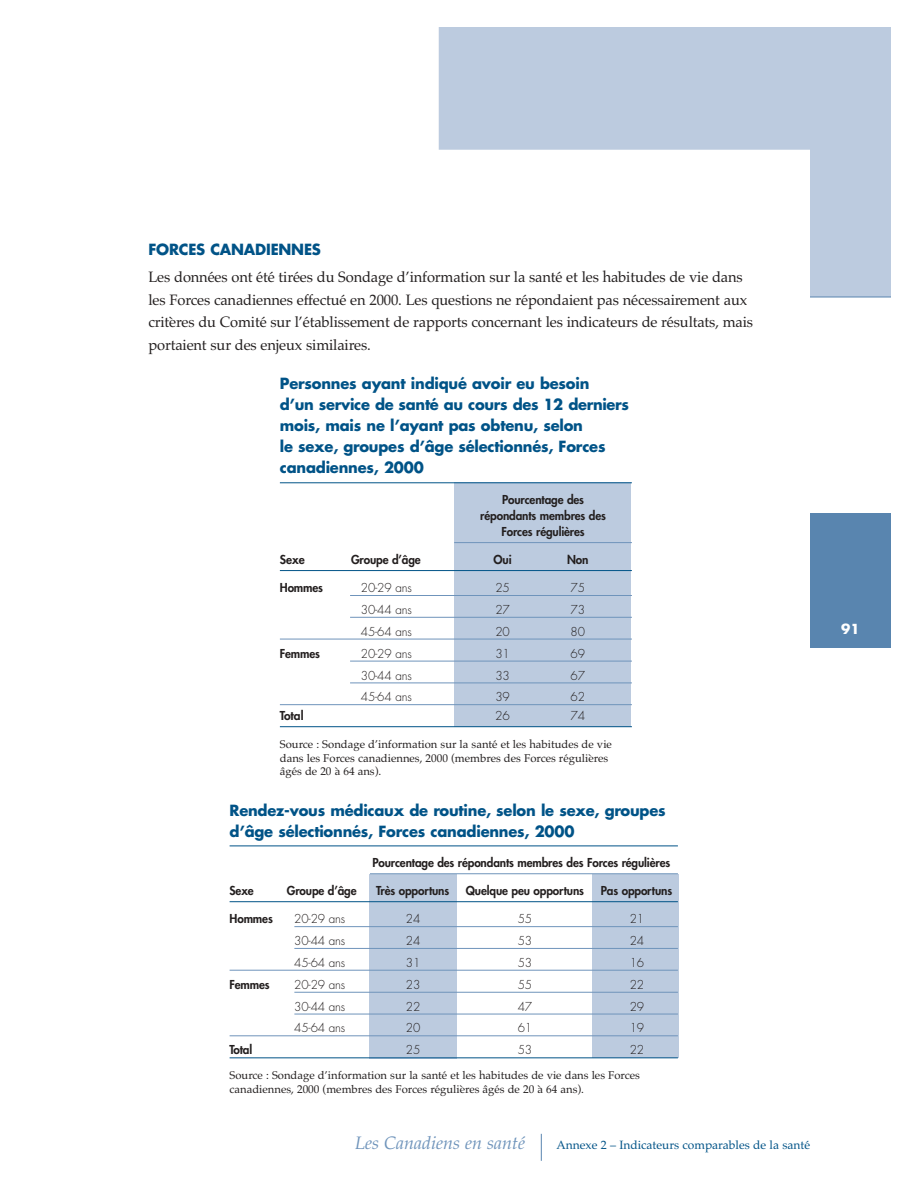
<style>
.page{position:relative;width:918px;height:1188px;background:#fff}
.page>*{position:absolute;margin:0;border:0;box-sizing:border-box;transform-origin:0 0}
.t1{font:italic 18px "Palatino";color:#6f94bb}
.t2{font:15px/22.5px "Palatino";letter-spacing:-.01em;color:#231f1f}
.t3{font:700 15px/21px "Futura";letter-spacing:-.015em;color:#005387}
.t4{font:700 13.5px "Futura";color:#fff}
.t5{font:800 12px/16px "Futura";letter-spacing:-.01em;color:#231f1f;text-align:center}
.t6{font:300 12px "Futura";letter-spacing:-.015em;color:#231f1f}
.t7{font:12px "Palatino";color:#005387}
.t8{font:11.25px/13.5px "Palatino";color:#231f1f}
</style>
<div class="page">
<div style="left:369px;top:874px;width:88px;height:184px;background:#bccbdf"></div>
<div style="left:592px;top:874px;width:87px;height:183px;background:#bccbdf"></div>
<div style="left:454px;top:482px;width:177px;height:245px;background:#bccbdf"></div>
<svg style="left:439px;top:27px;width:452px;height:270px;fill:#bccbdf"></svg>
<hr style="left:810px;top:297px;width:81px;height:1px;background:#5985af">
<div style="left:810px;top:513px;width:81px;height:135px;background:#5985af"></div>
<svg style="left:541px;top:1134px;width:1px;height:27px"></svg>
<hr style="left:280px;top:482px;width:352px;height:1px;background:#005387">
<hr style="left:454px;top:542px;width:178px;height:1px;background:#6f94bb">
<hr style="left:280px;top:570px;width:352px;height:1px;background:#005387">
<hr style="left:350px;top:595px;width:282px;height:1px;background:#6f94bb">
<hr style="left:350px;top:617px;width:282px;height:1px;background:#6f94bb">
<hr style="left:280px;top:639px;width:352px;height:1px;background:#6f94bb">
<hr style="left:350px;top:661px;width:282px;height:1px;background:#6f94bb">
<hr style="left:350px;top:683px;width:282px;height:1px;background:#6f94bb">
<hr style="left:280px;top:704px;width:352px;height:1px;background:#6f94bb">
<hr style="left:280px;top:726px;width:352px;height:1px;background:#005387">
<hr style="left:230px;top:846px;width:448px;height:1px;background:#005387">
<hr style="left:370px;top:873px;width:308px;height:1px;background:#6f94bb">
<hr style="left:230px;top:901px;width:448px;height:1px;background:#005387">
<hr style="left:294px;top:926px;width:384px;height:1px;background:#6f94bb">
<hr style="left:294px;top:948px;width:384px;height:1px;background:#6f94bb">
<hr style="left:230px;top:970px;width:448px;height:1px;background:#6f94bb">
<hr style="left:294px;top:992px;width:384px;height:1px;background:#6f94bb">
<hr style="left:294px;top:1014px;width:384px;height:1px;background:#6f94bb">
<hr style="left:230px;top:1035px;width:448px;height:1px;background:#6f94bb">
<hr style="left:230px;top:1057px;width:448px;height:1px;background:#005387">
<p class="t3" style="left:148px;top:241px;width:174px">FORCES CANADIENNES</p>
<p class="t2" style="left:148px;top:268px;width:606px">Les données ont été tirées du Sondage d’information sur la santé et les habitudes de vie dans les Forces canadiennes effectué en 2000. Les questions ne répondaient pas nécessairement aux critères du Comité sur l’établissement de rapports concernant les indicateurs de résultats, mais portaient sur des enjeux similaires.</p>
<p class="t3" style="left:280px;top:375px;width:351px">Personnes ayant indiqué avoir eu besoin<br>d’un service de santé au cours des 12 derniers mois, mais ne l’ayant pas obtenu, selon<br>le sexe, groupes d’âge sélectionnés, Forces canadiennes, 2000</p>
<p class="t5" style="left:480px;top:493px;width:127px">Pourcentage des répondants membres des<br>Forces régulières</p>
<p class="t5" style="left:280px;top:553px;width:26px">Sexe</p>
<p class="t5" style="left:351px;top:553px;width:71px">Groupe d’âge</p>
<p class="t5" style="left:494px;top:553px;width:20px">Oui</p>
<p class="t5" style="left:567px;top:553px;width:23px">Non</p>
<p class="t5" style="left:280px;top:581px;width:45px">Hommes</p>
<p class="t6" style="left:361px;top:582px;width:52px">20-29 ans</p>
<p class="t6" style="left:495px;top:582px;width:16px">25</p>
<p class="t6" style="left:571px;top:582px;width:16px">75</p>
<p class="t6" style="left:361px;top:604px;width:52px">30-44 ans</p>
<p class="t6" style="left:495px;top:604px;width:16px">27</p>
<p class="t6" style="left:571px;top:604px;width:16px">73</p>
<p class="t6" style="left:361px;top:626px;width:52px">45-64 ans</p>
<p class="t6" style="left:495px;top:626px;width:16px">20</p>
<p class="t6" style="left:571px;top:626px;width:16px">80</p>
<p class="t5" style="left:280px;top:646px;width:42px">Femmes</p>
<p class="t6" style="left:361px;top:648px;width:52px">20-29 ans</p>
<p class="t6" style="left:495px;top:648px;width:16px">31</p>
<p class="t6" style="left:571px;top:648px;width:16px">69</p>
<p class="t6" style="left:361px;top:670px;width:52px">30-44 ans</p>
<p class="t6" style="left:495px;top:670px;width:16px">33</p>
<p class="t6" style="left:571px;top:670px;width:16px">67</p>
<p class="t6" style="left:361px;top:691px;width:52px">45-64 ans</p>
<p class="t6" style="left:495px;top:691px;width:16px">39</p>
<p class="t6" style="left:571px;top:691px;width:16px">62</p>
<p class="t5" style="left:280px;top:709px;width:25px">Total</p>
<p class="t6" style="left:495px;top:710px;width:16px">26</p>
<p class="t6" style="left:570px;top:710px;width:16px">74</p>
<p class="t8" style="left:280px;top:739px;width:334px">Source : Sondage d’information sur la santé et les habitudes de vie dans les Forces canadiennes, 2000 (membres des Forces régulières âgés de 20 à 64 ans).</p>
<p class="t3" style="left:230px;top:801px;width:438px">Rendez-vous médicaux de routine, selon le sexe, groupes d’âge sélectionnés, Forces canadiennes, 2000</p>
<p class="t5" style="left:372px;top:856px;width:299px">Pourcentage des répondants membres des Forces régulières</p>
<p class="t5" style="left:230px;top:884px;width:26px">Sexe</p>
<p class="t5" style="left:287px;top:884px;width:71px">Groupe d’âge</p>
<p class="t5" style="left:376px;top:884px;width:74px">Très opportuns</p>
<p class="t5" style="left:466px;top:884px;width:120px">Quelque peu opportuns</p>
<p class="t5" style="left:601px;top:884px;width:73px">Pas opportuns</p>
<p class="t5" style="left:230px;top:912px;width:45px">Hommes</p>
<p class="t6" style="left:294px;top:913px;width:52px">20-29 ans</p>
<p class="t6" style="left:406px;top:913px;width:16px">24</p>
<p class="t6" style="left:518px;top:913px;width:16px">55</p>
<p class="t6" style="left:630px;top:913px;width:16px">21</p>
<p class="t6" style="left:294px;top:935px;width:52px">30-44 ans</p>
<p class="t6" style="left:406px;top:935px;width:16px">24</p>
<p class="t6" style="left:518px;top:935px;width:16px">53</p>
<p class="t6" style="left:630px;top:935px;width:16px">24</p>
<p class="t6" style="left:294px;top:957px;width:52px">45-64 ans</p>
<p class="t6" style="left:406px;top:957px;width:16px">31</p>
<p class="t6" style="left:518px;top:957px;width:16px">53</p>
<p class="t6" style="left:630px;top:957px;width:16px">16</p>
<p class="t5" style="left:230px;top:977px;width:42px">Femmes</p>
<p class="t6" style="left:294px;top:979px;width:52px">20-29 ans</p>
<p class="t6" style="left:406px;top:979px;width:16px">23</p>
<p class="t6" style="left:518px;top:979px;width:16px">55</p>
<p class="t6" style="left:630px;top:979px;width:16px">22</p>
<p class="t6" style="left:294px;top:1001px;width:52px">30-44 ans</p>
<p class="t6" style="left:406px;top:1001px;width:16px">22</p>
<p class="t6" style="left:518px;top:1001px;width:16px">47</p>
<p class="t6" style="left:630px;top:1001px;width:16px">29</p>
<p class="t6" style="left:294px;top:1023px;width:52px">45-64 ans</p>
<p class="t6" style="left:406px;top:1023px;width:16px">20</p>
<p class="t6" style="left:518px;top:1023px;width:16px">61</p>
<p class="t6" style="left:630px;top:1023px;width:16px">19</p>
<p class="t5" style="left:230px;top:1043px;width:24px">Total</p>
<p class="t6" style="left:406px;top:1045px;width:16px">25</p>
<p class="t6" style="left:518px;top:1045px;width:16px">53</p>
<p class="t6" style="left:630px;top:1045px;width:16px">22</p>
<p class="t8" style="left:230px;top:1070px;width:412px">Source : Sondage d’information sur la santé et les habitudes de vie dans les Forces canadiennes, 2000 (membres des Forces régulières âgés de 20 à 64 ans).</p>
<p class="t1" style="left:355px;top:1135px;width:171px">Les Canadiens en santé</p>
<p class="t7" style="left:556px;top:1140px;width:255px">Annexe 2 – Indicateurs comparables de la santé</p>
<p class="t4" style="left:841px;top:622px;width:20px">91</p>
</div>
